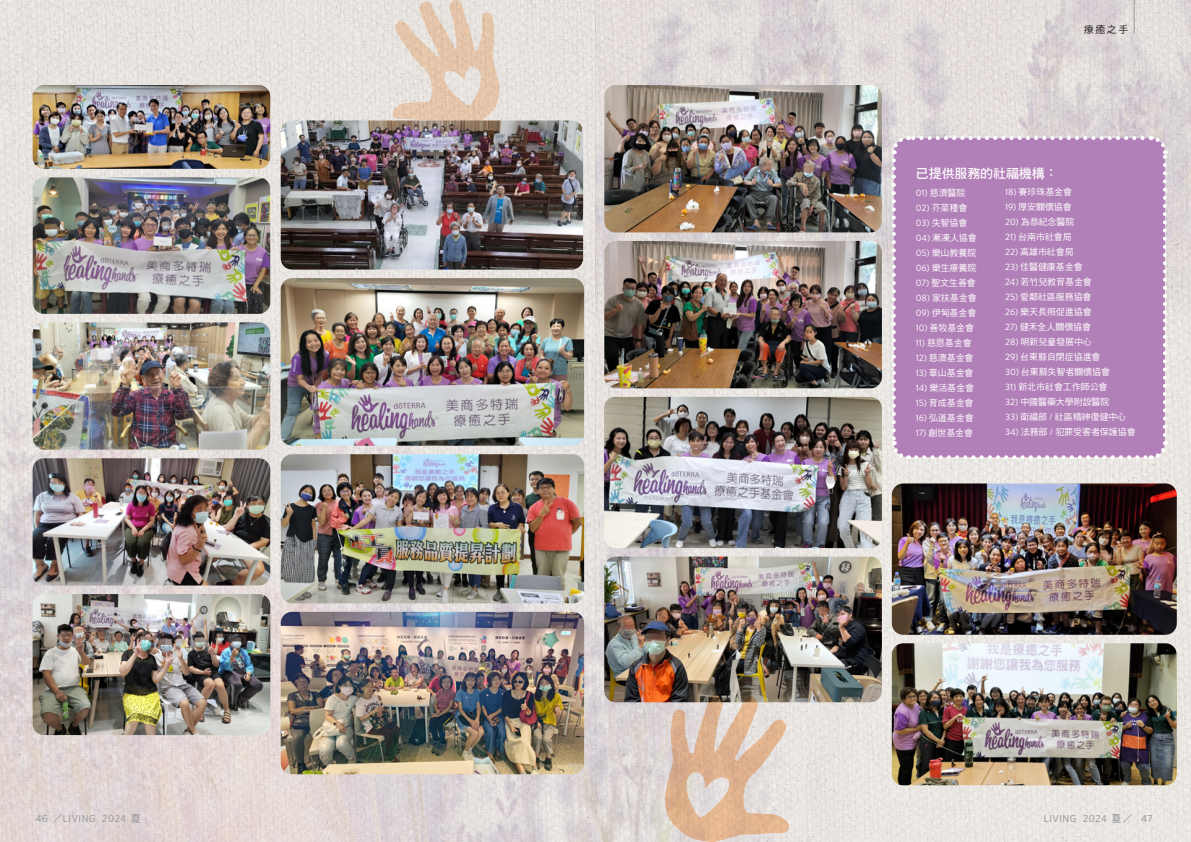
<style>
.page{position:relative;width:1191px;height:842px;background:#fff}
.page>*{position:absolute;margin:0;border:0;box-sizing:border-box;transform-origin:0 0}
.黑_粗_13{font:13px "DF Hei Std W7";letter-spacing:-.01em;color:#fff}
.t1{font:10px "Gotham Narrow";letter-spacing:.05em;color:#939598;scale:1.1 1}
.t2{font:10px "Gotham Narrow";letter-spacing:.05em;color:#939598}
.書眉{font:10px "DF Hei Std W5";color:#231f20}
.黑_中_內文10_1{font:9px "DF Hei Std W5";letter-spacing:-.01em;color:#fff}
.s1{font-family:"Brandon Text"}
.s2{font-family:"DF Hei Std W5"}
</style>
<div class="page">
<img style="left:0;top:0;width:1191px;height:842px">
<img style="left:0;top:344px;width:882px;height:498px">
<img style="left:595px;top:0;width:596px;height:325px">
<svg style="left:392px;top:0;width:108px;height:120px;background:#e5d2c2"></svg>
<img style="left:33px;top:85px;width:237px;height:84px">
<img style="left:33px;top:177px;width:237px;height:137px">
<img style="left:281px;top:120px;width:302px;height:150px">
<img style="left:281px;top:278px;width:303px;height:168px">
<img style="left:281px;top:454px;width:303px;height:149px">
<img style="left:281px;top:612px;width:303px;height:162px">
<img style="left:33px;top:322px;width:237px;height:128px">
<img style="left:33px;top:458px;width:237px;height:127px">
<img style="left:604px;top:85px;width:278px;height:147px">
<img style="left:604px;top:241px;width:278px;height:147px">
<img style="left:604px;top:397px;width:278px;height:151px">
<img style="left:891px;top:483px;width:285px;height:152px">
<img style="left:33px;top:594px;width:237px;height:141px">
<img style="left:604px;top:557px;width:278px;height:145px">
<div style="left:893px;top:138px;width:271px;height:319px;background:#b280b8;border-radius:14px"></div>
<svg style="left:890px;top:160px;width:19px;height:302px"></svg>
<svg style="left:916px;top:441px;width:253px;height:20px"></svg>
<svg style="left:1149px;top:134px;width:19px;height:301px"></svg>
<svg style="left:889px;top:134px;width:253px;height:20px"></svg>
<img style="left:891px;top:643px;width:285px;height:142px">
<svg style="left:664px;top:695px;width:125px;height:147px;background:#dac0ac"></svg>
<hr style="left:1134px;top:0;width:1px;height:34px;background:#939598">
<p class="書眉" style="left:1084px;top:24px;width:46px">療癒之手</p>
<p class="黑_粗_13" style="left:916px;top:167px;width:143px">已提供服務的社福機構：</p>
<p class="黑_中_內文10_1" style="left:916px;top:188px;width:51px"><span class="s1">01)</span> 慈濟醫院</p>
<p class="黑_中_內文10_1" style="left:916px;top:203px;width:53px"><span class="s1">02)</span> 芥菜種會</p>
<p class="黑_中_內文10_1" style="left:916px;top:218px;width:53px"><span class="s1">03)</span> 失智協會</p>
<p class="黑_中_內文10_1" style="left:916px;top:233px;width:62px"><span class="s1">04)</span> 漸凍人協會</p>
<p class="黑_中_內文10_1" style="left:916px;top:248px;width:62px"><span class="s1">05)</span> 樂山教養院</p>
<p class="黑_中_內文10_1" style="left:916px;top:263px;width:62px"><span class="s1">06)</span> 樂生療養院</p>
<p class="黑_中_內文10_1" style="left:916px;top:278px;width:61px"><span class="s1">07)</span> 聖文生善會</p>
<p class="黑_中_內文10_1" style="left:916px;top:293px;width:62px"><span class="s1">08)</span> 家扶基金會</p>
<p class="黑_中_內文10_1" style="left:916px;top:308px;width:62px"><span class="s1">09)</span> 伊甸基金會</p>
<p class="黑_中_內文10_1" style="left:916px;top:323px;width:60px"><span class="s1">10)</span> 善牧基金會</p>
<p class="黑_中_內文10_1" style="left:916px;top:338px;width:57px"><span class="s1">11)</span> 慈恩基金會</p>
<p class="黑_中_內文10_1" style="left:916px;top:353px;width:59px"><span class="s1">12)</span> 慈濟基金會</p>
<p class="黑_中_內文10_1" style="left:916px;top:368px;width:59px"><span class="s1">13)</span> 華山基金會</p>
<p class="黑_中_內文10_1" style="left:916px;top:383px;width:60px"><span class="s1">14)</span> 樂活基金會</p>
<p class="黑_中_內文10_1" style="left:916px;top:398px;width:59px"><span class="s1">15)</span> 育成基金會</p>
<p class="黑_中_內文10_1" style="left:916px;top:413px;width:59px"><span class="s1">16)</span> 弘道基金會</p>
<p class="黑_中_內文10_1" style="left:916px;top:428px;width:59px"><span class="s1">17)</span> 創世基金會</p>
<p class="黑_中_內文10_1" style="left:1005px;top:187px;width:68px"><span class="s1">18)</span> 賽珍珠基金會</p>
<p class="黑_中_內文10_1" style="left:1005px;top:202px;width:68px"><span class="s1">19)</span> 厚安關懷協會</p>
<p class="黑_中_內文10_1" style="left:1005px;top:217px;width:71px"><span class="s1">20)</span> 為恭紀念醫院</p>
<p class="黑_中_內文10_1" style="left:1005px;top:232px;width:68px"><span class="s1">21)</span> 台南市社會局</p>
<p class="黑_中_內文10_1" style="left:1005px;top:247px;width:70px"><span class="s1">22)</span> 高雄市社會局</p>
<p class="黑_中_內文10_1" style="left:1005px;top:262px;width:79px"><span class="s1">23)</span> 佳醫健康基金會</p>
<p class="黑_中_內文10_1" style="left:1005px;top:277px;width:88px"><span class="s1">24)</span> 若竹兒教育基金會</p>
<p class="黑_中_內文10_1" style="left:1005px;top:292px;width:88px"><span class="s1">25)</span> 愛鄰社區服務協會</p>
<p class="黑_中_內文10_1" style="left:1005px;top:307px;width:88px"><span class="s1">26)</span> 樂天長照促進協會</p>
<p class="黑_中_內文10_1" style="left:1005px;top:322px;width:87px"><span class="s1">27)</span> 健禾全人關懷協會</p>
<p class="黑_中_內文10_1" style="left:1005px;top:337px;width:88px"><span class="s1">28)</span> 明新兒童發展中心</p>
<p class="黑_中_內文10_1" style="left:1005px;top:352px;width:97px"><span class="s1">29)</span> 台東縣自閉症協進會</p>
<p class="黑_中_內文10_1" style="left:1005px;top:367px;width:106px"><span class="s1">30)</span> 台東縣失智者關懷協會</p>
<p class="黑_中_內文10_1" style="left:1005px;top:382px;width:104px"><span class="s1">31)</span> 新北市社會工作師公會</p>
<p class="黑_中_內文10_1" style="left:1005px;top:397px;width:106px"><span class="s1">32)</span> 中國醫藥大學附設醫院</p>
<p class="黑_中_內文10_1" style="left:1005px;top:412px;width:122px"><span class="s1">33)</span> 衛福部 <span class="s1">/</span> 社區精神復健中心</p>
<p class="黑_中_內文10_1" style="left:1005px;top:427px;width:132px"><span class="s1">34)</span> 法務部 <span class="s1">/</span> 犯罪受害者保護協會</p>
<p class="t1" style="left:36px;top:812px;width:97px">46 <span class="s2">／</span>LIVING 2024 <span class="s2">夏</span></p>
<p class="t2" style="left:1043px;top:812px;width:110px">LIVING 2024 <span class="s2">夏／</span> 47</p>
</div>
